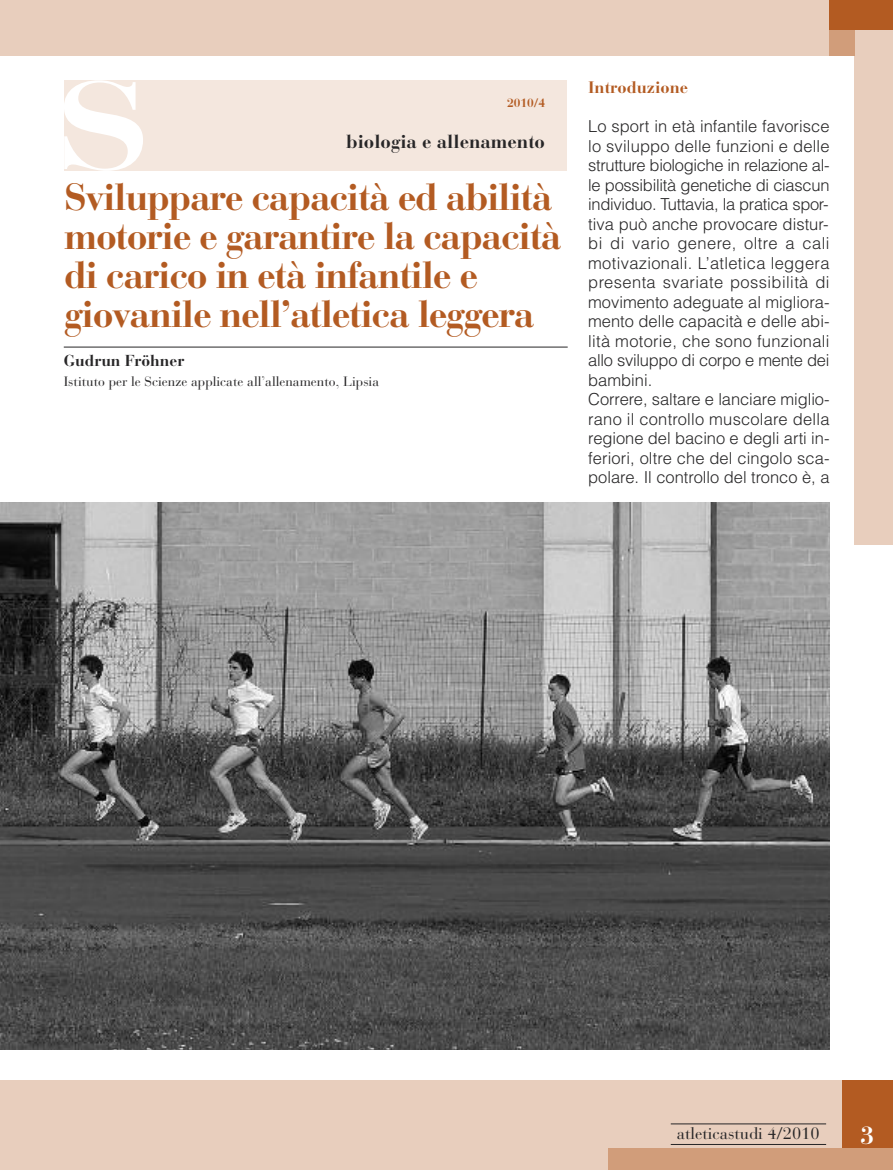
<style>
.page{position:relative;width:893px;height:1170px;background:#fff}
.page>*{position:absolute;margin:0;border:0;box-sizing:border-box;transform-origin:0 0}
.t1{font:700 123px "Bauer Bodoni";color:#fff;scale:1.3 1}
.t2{font:700 37.5px/39px "Bauer Bodoni";letter-spacing:-.035em;color:#b35b22}
.t3{font:700 24.75px "Bauer Bodoni";color:#fff}
.t4{font:700 18.75px "Bauer Bodoni";color:#272627}
.t5{font:300 16.5px/19.5px "Helvetica";color:#272627}
.t6{font:16.5px "Bauer Bodoni";color:#272627}
.t7{font:700 16.5px "Bauer Bodoni";color:#b35b22}
.t8{font:700 15.75px "Bauer Bodoni";color:#272627}
.t9{font:13.5px "Bauer Bodoni";color:#272627}
.t10{font:700 12px "Bauer Bodoni";color:#b35b22}
</style>
<div class="page">
<div style="left:855px;top:22px;width:38px;height:523px;background:#e8cebd"></div>
<div style="left:0;top:0;width:893px;height:55px;background:#e8cebd"></div>
<div style="left:0;top:1080px;width:893px;height:89px;background:#e8cebd"></div>
<div style="left:829px;top:0;width:26px;height:55px;background:#d19d7a"></div>
<div style="left:829px;top:0;width:64px;height:30px;background:#b35b22"></div>
<div style="left:842px;top:1080px;width:51px;height:68px;background:#b35b22"></div>
<div style="left:608px;top:1148px;width:285px;height:21px;background:#d19d7a"></div>
<hr style="left:671px;top:1143px;width:155px;height:1px;background:#272627">
<hr style="left:671px;top:1123px;width:155px;height:1px;background:#272627">
<div style="left:64px;top:80px;width:503px;height:90px;background:#f4e7de"></div>
<hr style="left:64px;top:347px;width:504px;height:1px;background:#272627">
<img style="left:0;top:503px;width:829px;height:546px">
<h1 class="t1" style="left:55px;top:82px;width:77px">S</h1>
<p class="t10" style="left:507px;top:99px;width:39px">2010/4</p>
<p class="t4" style="left:346px;top:135px;width:200px">biologia e allenamento</p>
<h2 class="t2" style="left:64px;top:182px;width:499px">Sviluppare capacità ed abilità motorie e garantire la capacità di carico in età infantile e giovanile nell’atletica leggera</h2>
<p class="t8" style="left:64px;top:355px;width:122px">Gudrun Fröhner</p>
<p class="t9" style="left:64px;top:376px;width:317px">Istituto per le Scienze applicate all’allenamento, Lipsia</p>
<p class="t7" style="left:588px;top:81px;width:101px">Introduzione</p>
<p class="t5" style="left:588px;top:117px;width:243px">Lo sport in età infantile favorisce lo sviluppo delle funzioni e delle strutture biologiche in relazione al&shy;le possibilità genetiche di ciascun individuo. Tuttavia, la pratica spor&shy;tiva può anche provocare distur&shy;bi di vario genere, oltre a cali motivazionali. L’atletica leggera presenta svariate possibilità di movimento adeguate al migliora&shy;mento delle capacità e delle abi&shy;lità motorie, che sono funzionali allo sviluppo di corpo e mente dei bambini.<br>Correre, saltare e lanciare miglio&shy;rano il controllo muscolare della regione del bacino e degli arti in&shy;feriori, oltre che del cingolo sca&shy;polare. Il controllo del tronco è, a</p>
<p class="t6" style="left:677px;top:1127px;width:144px">atleticastudi 4/2010</p>
<h3 class="t3" style="left:860px;top:1126px;width:15px">3</h3>
</div>
